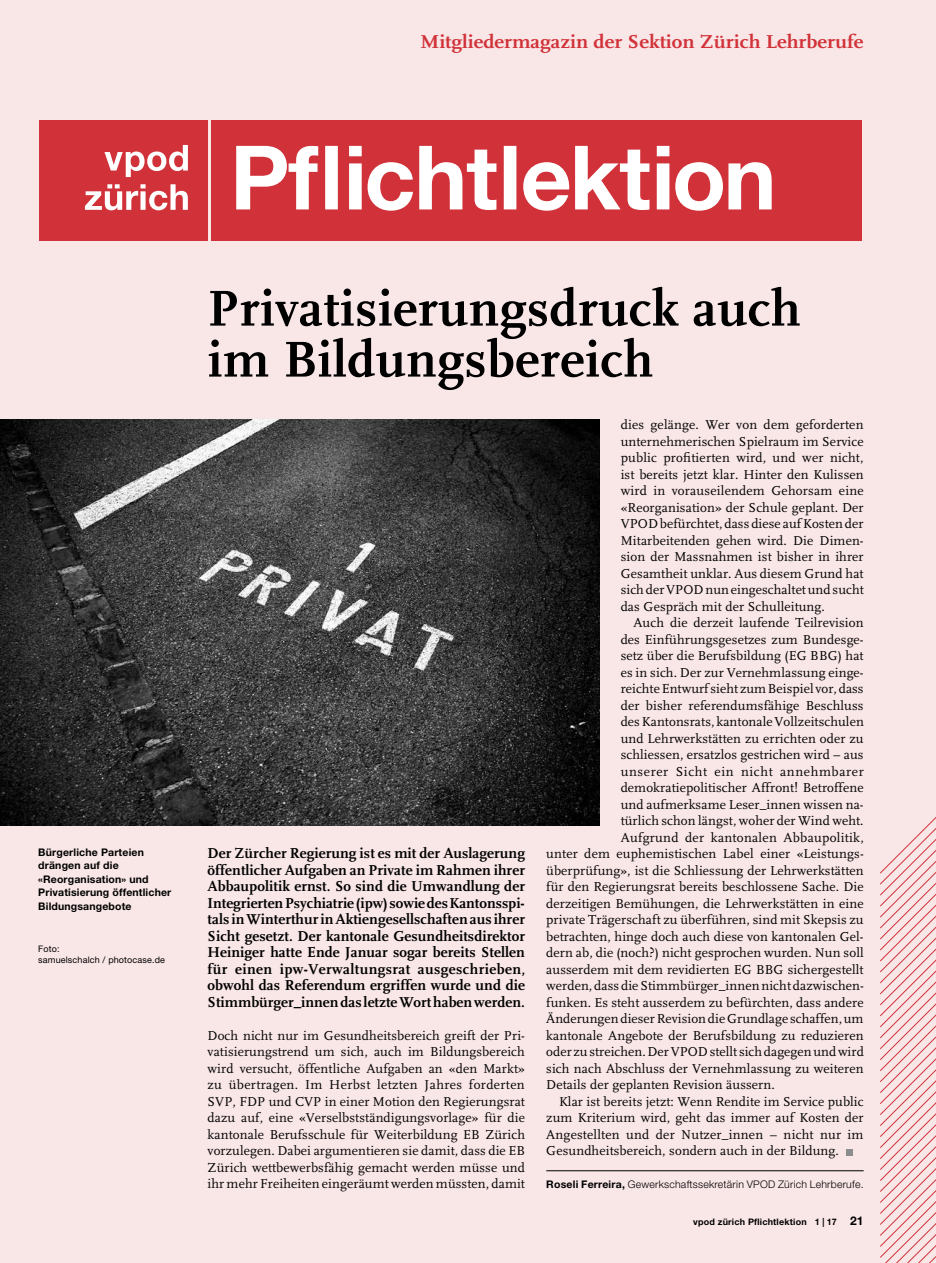
<style>
.page{position:relative;width:936px;height:1263px;background:#fff}
.page>*{position:absolute;margin:0;border:0;box-sizing:border-box;transform-origin:0 0}
.t1{font:700 52.5px/51px "FF Scala";letter-spacing:.01em;color:#000}
.t2{font:700 19.5px "FF Scala";color:#d13239;scale:1.08 1}
.t3{font:700 15px/16.5px "FF Scala";color:#000;text-align:justify}
.t4{font:13.5px/16.5px "FF Scala";letter-spacing:.01em;color:#000;text-align:justify}
.t5{font:13.5px "FF Scala";letter-spacing:.045em;color:#000}
.t6{font:700 10.5px/13.5px "Helvetica Neue LT Std";letter-spacing:.015em;color:#000}
.t7{font:300 10.5px "Helvetica Neue LT Std";letter-spacing:.02em;color:#000}
.t8{font:9px/10.8px "Helvetica Neue LT Std";letter-spacing:.015em;color:#000}
.t9{font:700 9px "Helvetica Neue LT Std";letter-spacing:.02em;color:#000}
.s1{font-weight:700}
.s2{font-size:12px}
</style>
<div class="page">
<div style="left:0;top:0;width:935px;height:1263px;background:#f9e6e7"></div>
<hr style="left:546px;top:1170px;width:317px;height:1px;background:#000">
<div style="left:845px;top:1149px;width:7px;height:6px;background:#8a8c8e"></div>
<div style="left:40px;top:120px;width:168px;height:120px;background:#d13239"></div>
<svg style="left:85px;top:184px;width:103px;height:26px"></svg>
<svg style="left:104px;top:145px;width:84px;height:32px"></svg>
<svg style="left:211px;top:120px;width:651px;height:121px;background:#da5b61"></svg>
<img style="left:1px;top:420px;width:598px;height:405px">
<svg style="left:880px;top:818px;width:55px;height:445px"></svg>
<h2 class="t2" style="left:420px;top:31px;width:412px">Mitgliedermagazin der Sektion Zürich Lehrberufe</h2>
<p class="t6" style="left:38px;top:845px;width:134px">Bürgerliche Parteien drängen auf die «Reorganisation» und<br>Privatisierung öffentlicher<br>Bildungsangebote</p>
<p class="t8" style="left:38px;top:943px;width:128px">Foto:<br>samuelschalch / photocase.de</p>
<h1 class="t1" style="left:207px;top:283px;width:594px">Privatisierungsdruck auch im Bildungsbereich</h1>
<p class="t4" style="left:620px;top:417px;width:244px">dies gelänge. Wer von dem geforderten unternehmerischen Spielraum im Service public profitierten wird, und wer nicht, ist bereits jetzt klar. Hinter den Kulissen wird in vorauseilendem Gehorsam eine «Reorganisation» der Schule geplant. Der VPOD befürchtet, dass diese auf Kosten der Mitarbeitenden gehen wird. Die Dimen&shy;sion der Massnahmen ist bisher in ihrer Gesamtheit unklar. Aus diesem Grund hat sich der VPOD nun eingeschaltet und sucht das Gespräch mit der Schulleitung.</p>
<p class="t4" style="left:633px;top:615px;width:232px">Auch die derzeit laufende Teilrevision</p>
<p class="t4" style="left:620px;top:631px;width:244px">des Einführungsgesetzes zum Bundesge-</p>
<p class="t4" style="left:620px;top:648px;width:244px">setz über die Berufsbildung (EG BBG) hat</p>
<p class="t4" style="left:620px;top:664px;width:244px">es in sich. Der zur Vernehmlassung einge-</p>
<p class="t4" style="left:620px;top:681px;width:244px">reichte Entwurf sieht zum Beispiel vor, dass</p>
<p class="t4" style="left:620px;top:697px;width:244px">der bisher referendumsfähige Beschluss</p>
<p class="t4" style="left:620px;top:714px;width:245px">des Kantonsrats, kantonale Vollzeitschulen</p>
<p class="t4" style="left:620px;top:730px;width:244px">und Lehrwerkstätten zu errichten oder zu</p>
<p class="t4" style="left:620px;top:747px;width:244px">schliessen, ersatzlos gestrichen wird – aus</p>
<p class="t5" style="left:620px;top:764px;width:244px">unserer Sicht ein nicht annehmbarer</p>
<p class="t4" style="left:620px;top:780px;width:244px">demokratiepolitischer Affront! Betroffene</p>
<p class="t4" style="left:620px;top:796px;width:244px">und aufmerksame Leser_innen wissen na-</p>
<p class="t4" style="left:620px;top:813px;width:244px">türlich schon längst, woher der Wind weht.</p>
<p class="t4" style="left:620px;top:829px;width:244px">Aufgrund der kantonalen Abbaupolitik,</p>
<p class="t4" style="left:546px;top:846px;width:319px">unter dem euphemistischen Label einer «Leistungs-</p>
<p class="t4" style="left:546px;top:862px;width:319px">überprüfung», ist die Schliessung der Lehrwerkstätten</p>
<p class="t4" style="left:546px;top:879px;width:319px">für den Regierungsrat bereits beschlossene Sache. Die</p>
<p class="t4" style="left:546px;top:895px;width:319px">derzeitigen Bemühungen, die Lehrwerkstätten in eine</p>
<p class="t4" style="left:546px;top:912px;width:319px">private Trägerschaft zu überführen, sind mit Skepsis zu</p>
<p class="t4" style="left:546px;top:928px;width:319px">betrachten, hinge doch auch diese von kantonalen Gel-</p>
<p class="t4" style="left:546px;top:945px;width:319px">dern ab, die (noch?) nicht gesprochen wurden. Nun soll</p>
<p class="t4" style="left:546px;top:961px;width:319px">ausserdem mit dem revidierten EG BBG sichergestellt</p>
<p class="t4" style="left:546px;top:978px;width:319px">werden, dass die Stimmbürger_innen nicht dazwischen-</p>
<p class="t4" style="left:546px;top:994px;width:319px">funken. Es steht ausserdem zu befürchten, dass andere</p>
<p class="t4" style="left:546px;top:1010px;width:319px">Änderungen dieser Revision die Grundlage schaffen, um</p>
<p class="t4" style="left:546px;top:1027px;width:319px">kantonale Angebote der Berufsbildung zu reduzieren</p>
<p class="t4" style="left:546px;top:1043px;width:319px">oder zu streichen. Der VPOD stellt sich dagegen und wird</p>
<p class="t4" style="left:546px;top:1060px;width:319px">sich nach Abschluss der Vernehmlassung zu weiteren</p>
<p class="t4" style="left:546px;top:1076px;width:230px">Details der geplanten Revision äussern.</p>
<p class="t4" style="left:559px;top:1093px;width:306px">Klar ist bereits jetzt: Wenn Rendite im Service public</p>
<p class="t4" style="left:546px;top:1109px;width:319px">zum Kriterium wird, geht das immer auf Kosten der</p>
<p class="t4" style="left:546px;top:1126px;width:319px">Angestellten und der Nutzer_innen – nicht nur im</p>
<p class="t4" style="left:546px;top:1142px;width:294px">Gesundheitsbereich, sondern auch in der Bildung.</p>
<p class="t7" style="left:546px;top:1178px;width:319px"><span class="s1">Roseli Ferreira,</span> Gewerkschaftssekretärin VPOD Zürich Lehrberufe.</p>
<p class="t3" style="left:207px;top:845px;width:319px">Der Zürcher Regierung ist es mit der Auslagerung öffentlicher Aufgaben an Private im Rahmen ihrer Abbaupolitik ernst. So sind die Umwandlung der Integrierten Psychiatrie (ipw) sowie des Kantonsspi&shy;tals in Winterthur in Aktiengesellschaften aus ihrer Sicht gesetzt. Der kantonale Gesundheitsdirektor Heiniger hatte Ende Januar sogar bereits Stellen für einen ipw-Verwaltungsrat ausgeschrieben, obwohl das Referendum ergriffen wurde und die Stimmbürger_innen das letzte Wort haben werden.</p>
<p class="t4" style="left:207px;top:1027px;width:319px">Doch nicht nur im Gesundheitsbereich greift der Pri&shy;vatisierungstrend um sich, auch im Bildungsbereich wird versucht, öffentliche Aufgaben an «den Markt» zu übertragen. Im Herbst letzten Jahres forderten SVP, FDP und CVP in einer Motion den Regierungsrat dazu auf, eine «Verselbstständigungsvorlage» für die kantonale Berufsschule für Weiterbildung EB Zürich vorzulegen. Dabei argumentieren sie damit, dass die EB Zürich wettbewerbsfähig gemacht werden müsse und ihr mehr Freiheiten eingeräumt werden müssten, damit</p>
<p class="t9" style="left:693px;top:1216px;width:172px">vpod zürich Pflichtlektion 1 | 17 <span class="s2">21</span></p>
</div>
